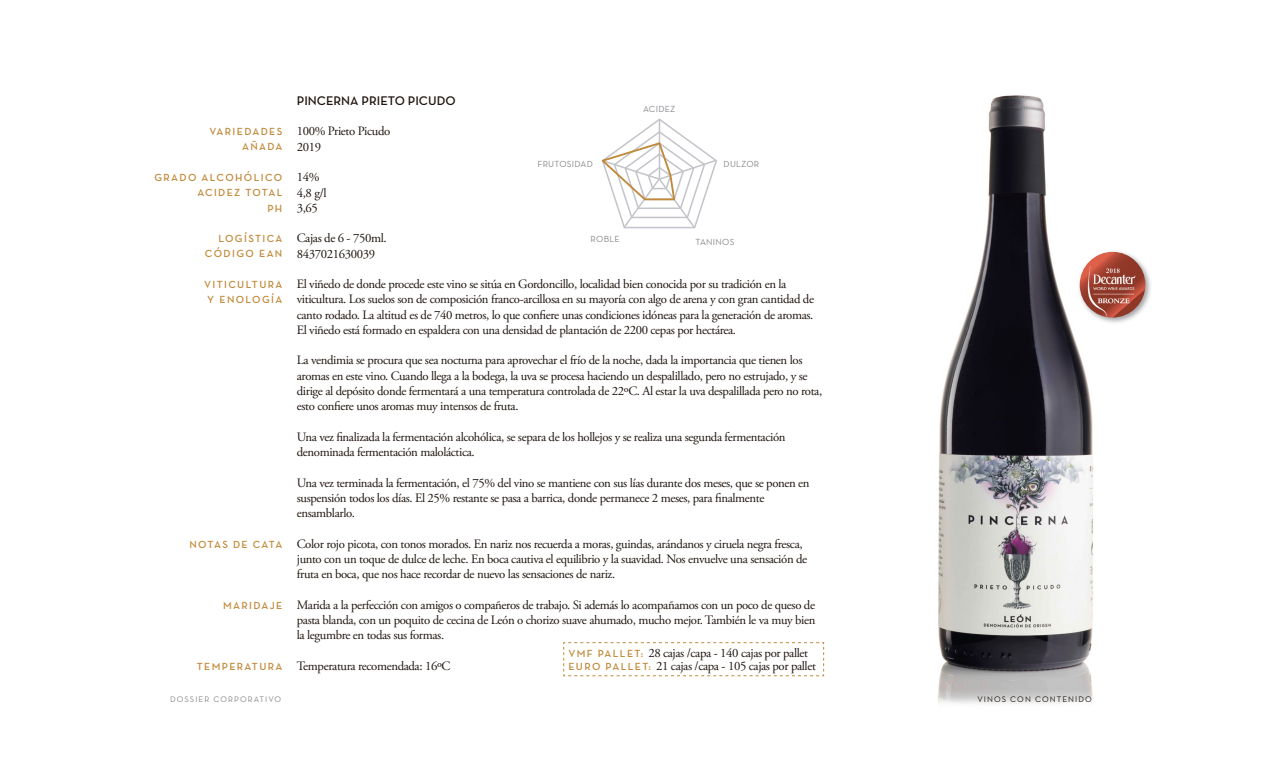
<style>
.page{position:relative;width:1263px;height:766px;background:#fff}
.page>*{position:absolute;margin:0;border:0;box-sizing:border-box;transform-origin:0 0}
.t1{font:12.75px/15.3px "Adobe Garamond Pro";letter-spacing:-.03em;color:#1f140f}
.t2{font:600 12.75px "Neutra Text";color:#1f140f}
.t3{font:600 10.5px/15.3px "Neutra Text";letter-spacing:.13em;color:#c1893a;text-align:right}
.t4{font:600 10.5px "Neutra Text";letter-spacing:.095em;color:#c1893a}
.t5{font:9px "Neutra Text";letter-spacing:.03em;color:#88868b}
.t6{font:8.25px "Neutra Text";letter-spacing:.13em;color:#88868b}
.t7{font:8.25px "Neutra Text";letter-spacing:.13em;color:#1f140f}
.s1{font-family:"Neutra Text";font-weight:600;font-size:10.5px;color:#c1893a}
</style>
<div class="page">
<img style="left:938px;top:95px;width:155px;height:609px">
<svg style="left:601px;top:118px;width:116px;height:111px"></svg>
<img style="left:1075px;top:247px;width:76px;height:79px">
<img style="left:1080px;top:252px;width:65px;height:65px;border-radius:33px">
<svg style="left:563px;top:642px;width:261px;height:34px"></svg>
<p class="t3" style="left:209px;top:124px;width:74px">VARIEDADES<br>AÑADA</p>
<p class="t3" style="left:154px;top:169px;width:129px">GRADO ALCOHÓLICO<br>ACIDEZ TOTAL<br>PH</p>
<p class="t3" style="left:205px;top:230px;width:79px">LOGÍSTICA<br>CÓDIGO EAN</p>
<p class="t3" style="left:204px;top:276px;width:80px;text-align:center">VITICULTURA<br>Y ENOLOGÍA</p>
<p class="t4" style="left:189px;top:537px;width:94px">NOTAS DE CATA</p>
<p class="t3" style="left:223px;top:597px;width:61px">MARIDAJE</p>
<p class="t3" style="left:197px;top:658px;width:87px">TEMPERATURA</p>
<p class="t6" style="left:170px;top:694px;width:113px">DOSSIER CORPORATIVO</p>
<p class="t2" style="left:297px;top:93px;width:160px">PINCERNA PRIETO PICUDO</p>
<p class="t1" style="left:297px;top:124px;width:95px">100% Prieto Picudo<br>2019</p>
<p class="t1" style="left:297px;top:170px;width:31px">14%<br>4,8 g/l<br>3,65</p>
<p class="t1" style="left:297px;top:231px;width:91px">Cajas de 6 - 750ml.<br>8437021630039</p>
<p class="t1" style="left:297px;top:277px;width:519px">El viñedo de donde procede este vino se sitúa en Gordoncillo, localidad bien conocida por su tradición en la viticultura. Los suelos son de composición franco-arcillosa en su mayoría con algo de arena y con gran cantidad de canto rodado. La altitud es de 740 metros, lo que confiere unas condiciones idóneas para la generación de aromas.<br>El viñedo está formado en espaldera con una densidad de plantación de 2200 cepas por hectárea.</p>
<p class="t1" style="left:297px;top:353px;width:527px">La vendimia se procura que sea nocturna para aprovechar el frío de la noche, dada la importancia que tienen los aromas en este vino. Cuando llega a la bodega, la uva se procesa haciendo un despalillado, pero no estrujado, y se dirige al depósito donde fermentará a una temperatura controlada de 22ºC. Al estar la uva despalillada pero no rota, esto confiere unos aromas muy intensos de fruta.</p>
<p class="t1" style="left:297px;top:429px;width:490px">Una vez finalizada la fermentación alcohólica, se separa de los hollejos y se realiza una segunda fermentación denominada fermentación maloláctica.</p>
<p class="t1" style="left:297px;top:475px;width:514px">Una vez terminada la fermentación, el 75% del vino se mantiene con sus lías durante dos meses, que se ponen en suspensión todos los días. El 25% restante se pasa a barrica, donde permanece 2 meses, para finalmente ensamblarlo.</p>
<p class="t1" style="left:297px;top:536px;width:512px">Color rojo picota, con tonos morados. En nariz nos recuerda a moras, guindas, arándanos y ciruela negra fresca, junto con un toque de dulce de leche. En boca cautiva el equilibrio y la suavidad. Nos envuelve una sensación de fruta en boca, que nos hace recordar de nuevo las sensaciones de nariz.</p>
<p class="t1" style="left:297px;top:597px;width:520px;text-align:justify">Marida a la perfección con amigos o compañeros de trabajo. Si además lo acompañamos con un poco de queso de pasta blanda, con un poquito de cecina de León o chorizo suave ahumado, mucho mejor. También le va muy bien la legumbre en todas sus formas.</p>
<p class="t1" style="left:297px;top:658px;width:155px">Temperatura recomendada: 16ºC</p>
<p class="t5" style="left:643px;top:103px;width:34px">ACIDEZ</p>
<p class="t5" style="left:537px;top:158px;width:57px">FRUTOSIDAD</p>
<p class="t5" style="left:724px;top:158px;width:37px">DULZOR</p>
<p class="t5" style="left:590px;top:233px;width:31px">ROBLE</p>
<p class="t5" style="left:695px;top:236px;width:40px">TANINOS</p>
<p class="t1" style="left:568px;top:646px;width:249px;line-height:13.5px"><span class="s1">V M F PA L L E T:</span> 28 cajas /capa - 140 cajas por pallet<br><span class="s1">EU R O PA L L E T:</span> 21 cajas /capa - 105 cajas por pallet</p>
<p class="t7" style="left:977px;top:694px;width:116px">VINOS CON CONTENIDO</p>
</div>
